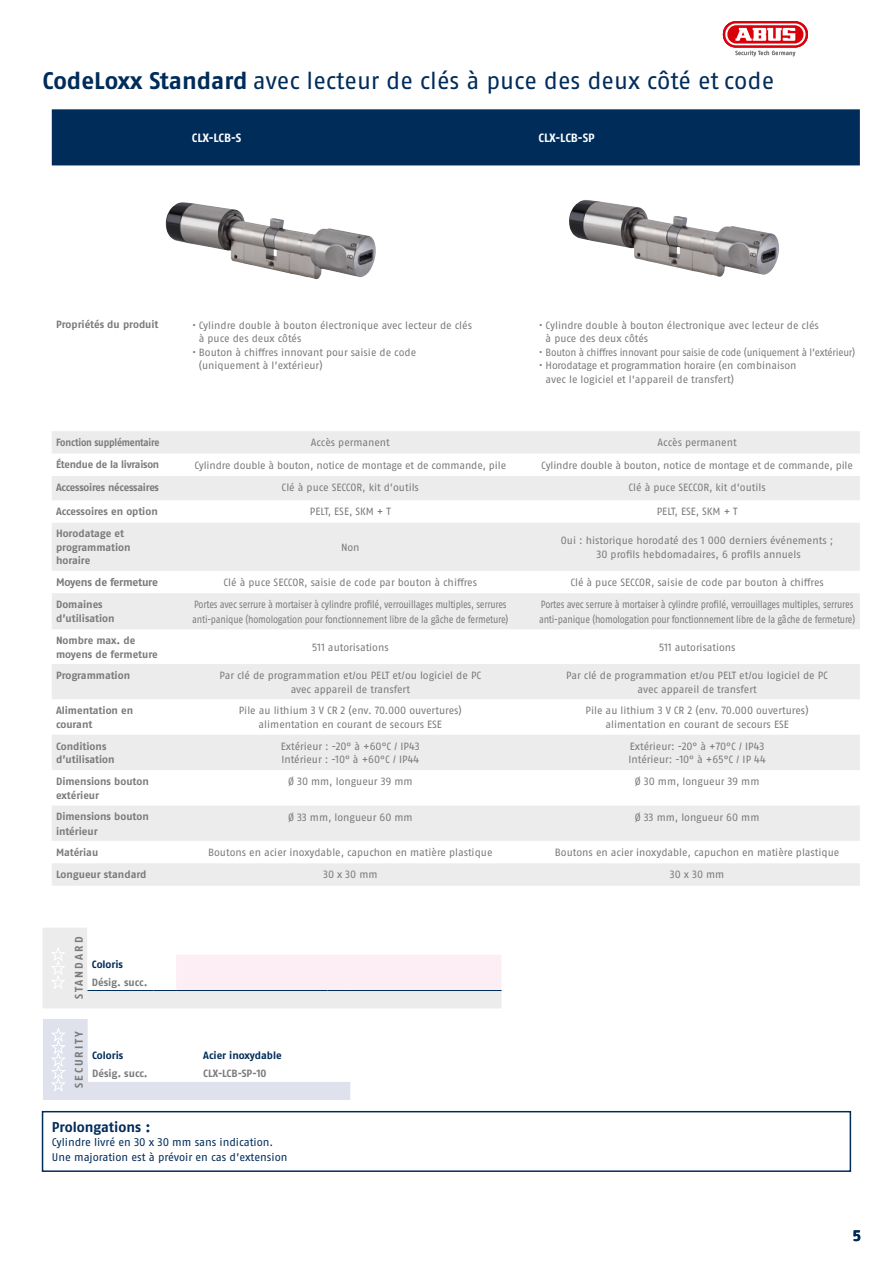
<style>
.page{position:relative;width:893px;height:1263px;background:#fff}
.page>*{position:absolute;margin:0;border:0;box-sizing:border-box;transform-origin:0 0}
.t1{font:24px "ABUS Fago Pro";color:#002c5a}
.t2{font:700 15px "ABUS Fago Pro";color:#002c5a}
.t3{font:700 14.25px "ABUS Fago Pro";letter-spacing:-.005em;color:#002c5a}
.t4{font:700 12px "ABUS Fago Pro";color:#fff}
.t5{font:11.1px/14.2px "ABUS Fago Pro";letter-spacing:-.005em;color:#002c5a}
.t6{font:700 11.1px "ABUS Fago Pro";letter-spacing:-.02em;color:#7a7b7a}
.t7{font:700 11.1px "ABUS Fago Pro";letter-spacing:.18em;color:#7a7b7a}
.t8{font:10.5px/13.5px "ABUS Fago Pro";letter-spacing:-.005em;color:#7a7b7a}
.t9{font:700 10.5px/13.5px "ABUS Fago Pro";letter-spacing:-.005em;color:#7a7b7a}
.t10{font:10.5px/14.2px "ABUS Fago Pro";letter-spacing:-.025em;color:#7a7b7a;scale:.86 1}
.t11{font:10.5px "ABUS Fago Pro";letter-spacing:-.005em;color:#7a7b7a;scale:.94 1}
.t12{font:700 10.5px "ABUS Fago Pro";color:#002c5a}
.t13{font:700 10.5px "ABUS Fago Pro";letter-spacing:-.005em;color:#7a7b7a;scale:.9 1}
.t14{font:700 10.5px "ABUS Fago Pro";letter-spacing:-.025em;color:#7a7b7a}
.s1{font-weight:700}
</style>
<div class="page">
<svg style="left:723px;top:21px;width:85px;height:27px"></svg>
<svg style="left:725px;top:23px;width:80px;height:22px"></svg>
<svg style="left:727px;top:25px;width:76px;height:19px"></svg>
<svg style="left:735px;top:28px;width:60px;height:13px"></svg>
<svg style="left:735px;top:51px;width:60px;height:5px"></svg>
<div style="left:52px;top:109px;width:808px;height:56px;background:#002c5a"></div>
<svg style="left:52px;top:431px;width:808px;height:455px;fill:#ececec"></svg>
<div style="left:52px;top:523px;width:461px;height:48px;background:#ececec"></div>
<img style="left:569px;top:200px;width:210px;height:77px">
<svg style="left:43px;top:928px;width:459px;height:80px"></svg>
<div style="left:43px;top:1019px;width:45px;height:81px;background:#dfe2ed"></div>
<div style="left:88px;top:1082px;width:262px;height:18px;background:#dfe2ed"></div>
<svg style="left:52px;top:1028px;width:13px;height:63px"></svg>
<div style="left:42px;top:1111px;width:809px;height:61px;border:2px solid #002c5a"></div>
<img style="left:166px;top:202px;width:210px;height:77px">
<h1 class="t1" style="left:43px;top:66px;width:733px"><span class="s1">CodeLoxx Standard</span> avec lecteur de clés à puce des deux côté et code</h1>
<p class="t4" style="left:192px;top:131px;width:51px">CLX-LCB-S</p>
<p class="t4" style="left:539px;top:131px;width:58px">CLX-LCB-SP</p>
<p class="t9" style="left:56px;top:318px;width:104px">Propriétés du produit</p>
<p class="t8" style="left:199px;top:318px;width:275px;text-indent:-7px">• Cylindre double à bouton électronique avec lecteur de clés à puce des deux côtés</p>
<p class="t8" style="left:199px;top:345px;width:219px;text-indent:-7px">• Bouton à chiffres innovant pour saisie de code (uniquement à l’extérieur)</p>
<p class="t8" style="left:546px;top:318px;width:275px;text-indent:-7px">• Cylindre double à bouton électronique avec lecteur de clés à puce des deux côtés</p>
<p class="t11" style="left:539px;top:346px;width:338px">• Bouton à chiffres innovant pour saisie de code (uniquement à l’extérieur)</p>
<p class="t8" style="left:546px;top:359px;width:252px;text-indent:-7px">• Horodatage et programmation horaire (en combinaison avec le logiciel et l’appareil de transfert)</p>
<p class="t13" style="left:56px;top:436px;width:116px">Fonction supplémentaire</p>
<p class="t8" style="left:311px;top:436px;width:81px">Accès permanent</p>
<p class="t8" style="left:658px;top:436px;width:81px">Accès permanent</p>
<p class="t9" style="left:56px;top:458px;width:105px">Étendue de la livraison</p>
<p class="t8" style="left:194px;top:458px;width:313px">Cylindre double à bouton, notice de montage et de commande, pile</p>
<p class="t8" style="left:541px;top:458px;width:313px">Cylindre double à bouton, notice de montage et de commande, pile</p>
<p class="t14" style="left:56px;top:481px;width:105px">Accessoires nécessaires</p>
<p class="t8" style="left:282px;top:481px;width:139px">Clé à puce SECCOR, kit d’outils</p>
<p class="t8" style="left:628px;top:481px;width:139px">Clé à puce SECCOR, kit d’outils</p>
<p class="t9" style="left:56px;top:505px;width:103px">Accessoires en option</p>
<p class="t8" style="left:310px;top:505px;width:82px">PELT, ESE, SKM + T</p>
<p class="t8" style="left:657px;top:505px;width:82px">PELT, ESE, SKM + T</p>
<p class="t9" style="left:56px;top:527px;width:76px">Horodatage et programmation horaire</p>
<p class="t8" style="left:341px;top:540px;width:20px">Non</p>
<p class="t8" style="left:561px;top:533px;width:274px;line-height:14.2px;text-align:center">Oui : historique horodaté des 1 000 derniers événements ;<br>30 profils hebdomadaires, 6 profils annuels</p>
<p class="t6" style="left:56px;top:575px;width:103px">Moyens de fermeture</p>
<p class="t8" style="left:224px;top:575px;width:255px">Clé à puce SECCOR, saisie de code par bouton à chiffres</p>
<p class="t8" style="left:570px;top:575px;width:255px">Clé à puce SECCOR, saisie de code par bouton à chiffres</p>
<p class="t9" style="left:56px;top:598px;width:60px">Domaines d’utilisation</p>
<p class="t10" style="left:192px;top:597px;width:369px">Portes avec serrure à mortaiser à cylindre profilé, verrouillages multiples, serrures anti-panique (homologation pour fonctionnement libre de la gâche de fermeture)</p>
<p class="t10" style="left:539px;top:597px;width:369px">Portes avec serrure à mortaiser à cylindre profilé, verrouillages multiples, serrures anti-panique (homologation pour fonctionnement libre de la gâche de fermeture)</p>
<p class="t9" style="left:56px;top:634px;width:103px">Nombre max. de moyens de fermeture</p>
<p class="t8" style="left:312px;top:640px;width:78px">511 autorisations</p>
<p class="t8" style="left:659px;top:640px;width:78px">511 autorisations</p>
<p class="t9" style="left:56px;top:668px;width:76px">Programmation</p>
<p class="t8" style="left:220px;top:669px;width:263px;text-align:center">Par clé de programmation et/ou PELT et/ou logiciel de PC avec appareil de transfert</p>
<p class="t8" style="left:566px;top:669px;width:263px;text-align:center">Par clé de programmation et/ou PELT et/ou logiciel de PC avec appareil de transfert</p>
<p class="t9" style="left:56px;top:704px;width:79px">Alimentation en courant</p>
<p class="t8" style="left:239px;top:704px;width:224px;text-align:center">Pile au lithium 3 V CR 2 (env. 70.000 ouvertures) alimentation en courant de secours ESE</p>
<p class="t8" style="left:586px;top:704px;width:224px;text-align:center">Pile au lithium 3 V CR 2 (env. 70.000 ouvertures) alimentation en courant de secours ESE</p>
<p class="t9" style="left:56px;top:739px;width:60px">Conditions d’utilisation</p>
<p class="t8" style="left:281px;top:739px;width:140px">Extérieur : -20° à +60°C / IP43<br>Intérieur : -10° à +60°C / IP44</p>
<p class="t8" style="left:628px;top:739px;width:139px">Extérieur: -20° à +70°C / IP43<br>Intérieur: -10° à +65°C / IP 44</p>
<p class="t9" style="left:56px;top:774px;width:94px;line-height:14.2px">Dimensions bouton extérieur</p>
<p class="t8" style="left:288px;top:775px;width:126px">Ø 30 mm, longueur 39 mm</p>
<p class="t8" style="left:635px;top:775px;width:126px">Ø 30 mm, longueur 39 mm</p>
<p class="t9" style="left:56px;top:809px;width:94px;line-height:14.2px">Dimensions bouton intérieur</p>
<p class="t8" style="left:288px;top:810px;width:126px">Ø 33 mm, longueur 60 mm</p>
<p class="t8" style="left:635px;top:810px;width:126px">Ø 33 mm, longueur 60 mm</p>
<p class="t9" style="left:56px;top:845px;width:44px">Matériau</p>
<p class="t8" style="left:208px;top:845px;width:286px">Boutons en acier inoxydable, capuchon en matière plastique</p>
<p class="t8" style="left:555px;top:845px;width:286px">Boutons en acier inoxydable, capuchon en matière plastique</p>
<p class="t9" style="left:56px;top:868px;width:92px">Longueur standard</p>
<p class="t8" style="left:323px;top:868px;width:56px">30 x 30 mm</p>
<p class="t8" style="left:670px;top:868px;width:56px">30 x 30 mm</p>
<p class="t7" style="left:72px;top:999px;width:64px;rotate:-90deg">STANDARD</p>
<p class="t12" style="left:92px;top:958px;width:33px">Coloris</p>
<p class="t9" style="left:92px;top:975px;width:57px">Désig. succ.</p>
<p class="t7" style="left:72px;top:1088px;width:59px;rotate:-90deg">SECURITY</p>
<p class="t12" style="left:92px;top:1049px;width:33px">Coloris</p>
<p class="t12" style="left:203px;top:1049px;width:80px">Acier inoxydable</p>
<p class="t9" style="left:92px;top:1067px;width:57px">Désig. succ.</p>
<p class="t9" style="left:203px;top:1067px;width:65px">CLX-LCB-SP-10</p>
<h3 class="t3" style="left:52px;top:1119px;width:100px">Prolongations :</h3>
<p class="t5" style="left:52px;top:1135px;width:237px">Cylindre livré en 30 x 30 mm sans indication.<br>Une majoration est à prévoir en cas d’extension</p>
<h2 class="t2" style="left:853px;top:1226px;width:10px">5</h2>
</div>
